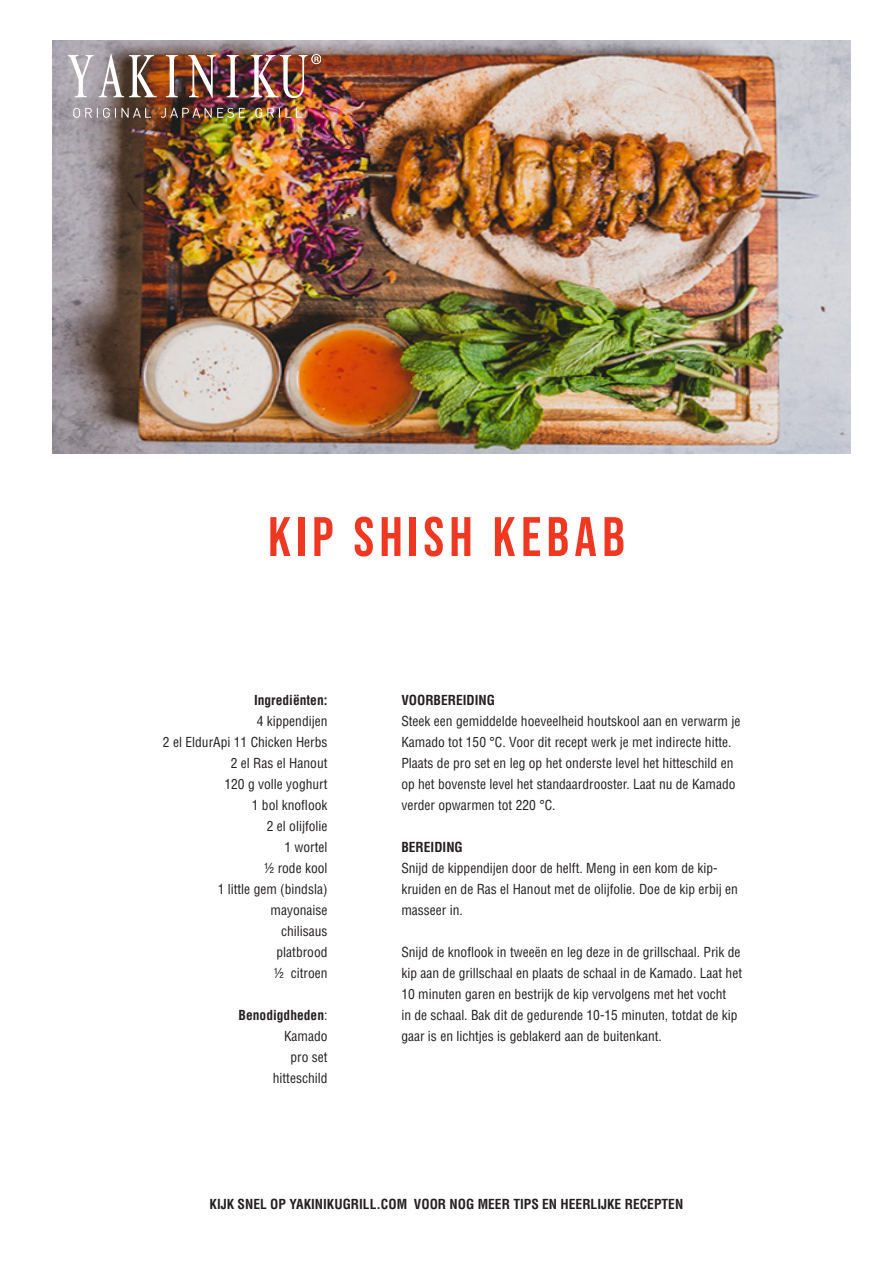
<style>
.page{position:relative;width:893px;height:1263px;background:#fff}
.page>*{position:absolute;margin:0;border:0;box-sizing:border-box;transform-origin:0 0}
.t1{font:55.5px "Bebas Neue";letter-spacing:.095em;color:#ef3822}
.Ingredienten_Benodigdheden{font:condensed 13.5px/21px "Helvetica LT Std";color:#231f20}
.Ingredienten_Benodigdheden-2{font:700 condensed 13.5px "Helvetica LT Std";color:#231f20}
.s1{font-weight:400}
</style>
<div class="page">
<img style="left:52px;top:40px;width:798px;height:413px">
<img style="left:68px;top:54px;width:252px;height:64px">
<p class="t1" style="left:268px;top:505px;width:358px">KIP SHISH KEBAB</p>
<p class="Ingredienten_Benodigdheden-2" style="left:254px;top:692px;width:75px">Ingrediënten:</p>
<p class="Ingredienten_Benodigdheden" style="left:257px;top:711px;width:72px">4 kippendijen</p>
<p class="Ingredienten_Benodigdheden" style="left:163px;top:732px;width:166px">2 el EldurApi 11 Chicken Herbs</p>
<p class="Ingredienten_Benodigdheden" style="left:231px;top:753px;width:98px">2 el Ras el Hanout</p>
<p class="Ingredienten_Benodigdheden" style="left:224px;top:774px;width:105px">120 g volle yoghurt</p>
<p class="Ingredienten_Benodigdheden" style="left:252px;top:795px;width:77px">1 bol knoflook</p>
<p class="Ingredienten_Benodigdheden" style="left:267px;top:816px;width:62px">2 el olijfolie</p>
<p class="Ingredienten_Benodigdheden" style="left:284px;top:837px;width:45px">1 wortel</p>
<p class="Ingredienten_Benodigdheden" style="left:264px;top:858px;width:65px">½ rode kool</p>
<p class="Ingredienten_Benodigdheden" style="left:218px;top:879px;width:111px">1 little gem (bindsla)</p>
<p class="Ingredienten_Benodigdheden" style="left:271px;top:900px;width:58px">mayonaise</p>
<p class="Ingredienten_Benodigdheden" style="left:281px;top:921px;width:48px">chilisaus</p>
<p class="Ingredienten_Benodigdheden" style="left:277px;top:942px;width:52px">platbrood</p>
<p class="Ingredienten_Benodigdheden" style="left:274px;top:963px;width:55px">½ citroen</p>
<p class="Ingredienten_Benodigdheden-2" style="left:239px;top:1007px;width:90px">Benodigdheden<span class="s1">:</span></p>
<p class="Ingredienten_Benodigdheden" style="left:284px;top:1026px;width:45px;text-align:center">Kamado pro set</p>
<p class="Ingredienten_Benodigdheden" style="left:273px;top:1068px;width:56px">hitteschild</p>
<p class="Ingredienten_Benodigdheden-2" style="left:401px;top:692px;width:95px">VOORBEREIDING</p>
<p class="Ingredienten_Benodigdheden" style="left:401px;top:711px;width:341px">Steek een gemiddelde hoeveelheid houtskool aan en verwarm je Kamado tot 150 °C. Voor dit recept werk je met indirecte hitte.<br>Plaats de pro set en leg op het onderste level het hitteschild en op het bovenste level het standaardrooster. Laat nu de Kamado verder opwarmen tot 220 °C.</p>
<p class="Ingredienten_Benodigdheden-2" style="left:401px;top:839px;width:63px">BEREIDING</p>
<p class="Ingredienten_Benodigdheden" style="left:401px;top:858px;width:338px">Snijd de kippendijen door de helft. Meng in een kom de kip&shy;kruiden en de Ras el Hanout met de olijfolie. Doe de kip erbij en masseer in.</p>
<p class="Ingredienten_Benodigdheden" style="left:401px;top:942px;width:342px">Snijd de knoflook in tweeën en leg deze in de grillschaal. Prik de kip aan de grillschaal en plaats de schaal in de Kamado. Laat het 10 minuten garen en bestrijk de kip vervolgens met het vocht<br>in de schaal. Bak dit de gedurende 10-15 minuten, totdat de kip gaar is en lichtjes is geblakerd aan de buitenkant.</p>
<p class="Ingredienten_Benodigdheden-2" style="left:210px;top:1196px;width:475px">KIJK SNEL OP YAKINIKUGRILL.COM VOOR NOG MEER TIPS EN HEERLIJKE RECEPTEN</p>
</div>
